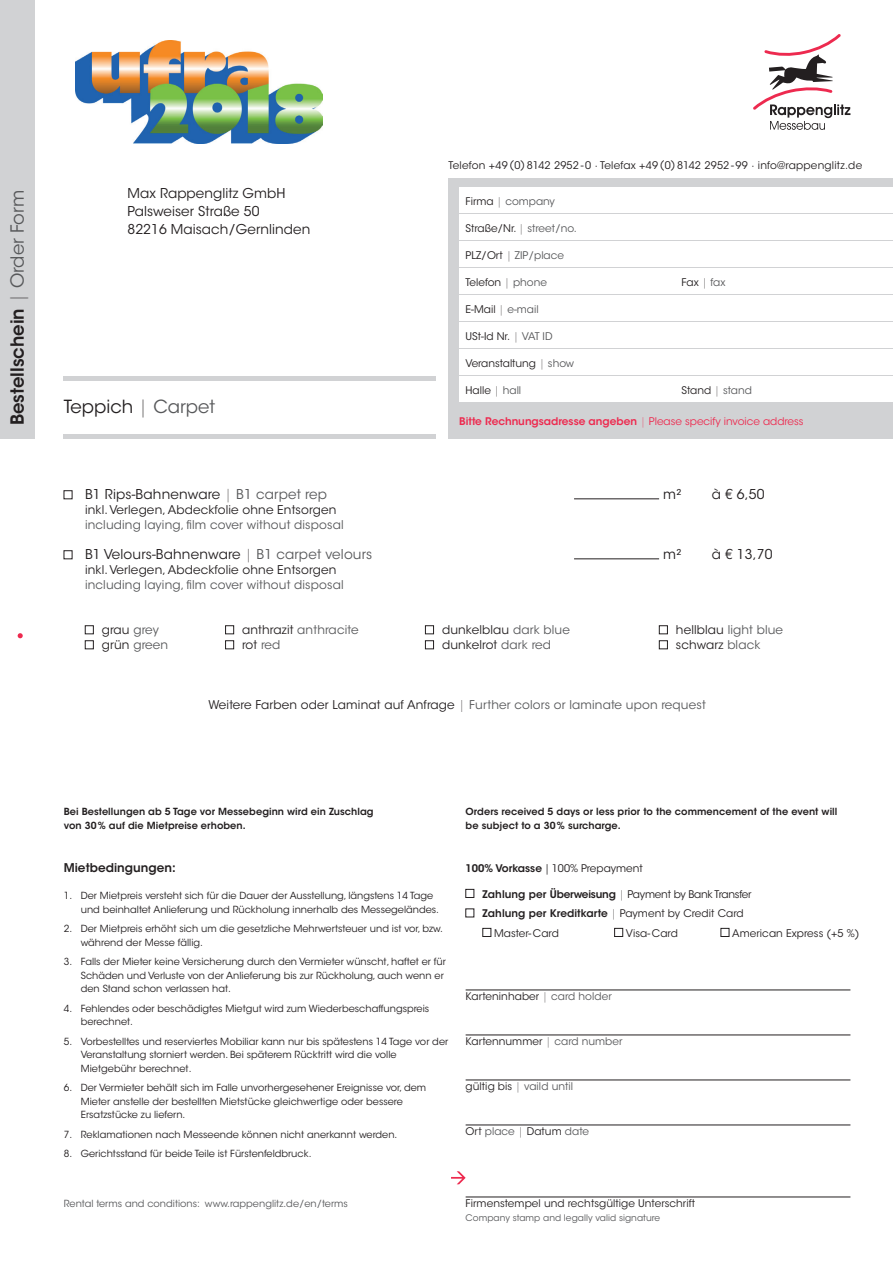
<style>
.page{position:relative;width:893px;height:1263px;background:#fff}
.page>*{position:absolute;margin:0;border:0;box-sizing:border-box;transform-origin:0 0}
.t1{font:600 18px "ITC Avant Garde Std";color:#231f20}
.t2{font:18px "ITC Avant Garde Std";color:#231f20}
.t3{font:13.5px/18px "ITC Avant Garde Std";letter-spacing:.005em;color:#231f20}
.t4{font:12px "ITC Avant Garde Std";letter-spacing:.01em;color:#231f20}
.t5{font:12px "ITC Avant Garde Std";letter-spacing:.01em;color:#57585a}
.t6{font:600 12px "ITC Avant Garde Std";color:#231f20}
.t7{font:10.5px "ITC Avant Garde Std";letter-spacing:.005em;color:#231f20}
.t8{font:10.5px "ITC Avant Garde Std";letter-spacing:.005em;color:#57585a}
.t9{font:600 10.5px "ITC Avant Garde Std";color:#ed2a4f}
.t10{font:600 10.5px "ITC Avant Garde Std";letter-spacing:-.02em;color:#231f20}
.t11{font:600 10.5px "ITC Avant Garde Std";letter-spacing:.005em;color:#231f20}
.t12{font:9.75px/13.5px "ITC Avant Garde Std";color:#231f20}
.t13{font:600 9.75px/13.5px "ITC Avant Garde Std";letter-spacing:.005em;color:#231f20}
.t14{font:9.75px "ITC Avant Garde Std";color:#57585a}
.t15{font:9px "ITC Avant Garde Std";letter-spacing:.005em;color:#57585a}
.s1{font-weight:200}
.s2{font-weight:400;color:#57585a}
.s3{color:#57585a}
.s4{color:#231f20}
.s5{font-weight:200;color:#231f20}
.s6{font-weight:400}
.s7{font-weight:600}
.s8{font-stretch:condensed}
</style>
<div class="page">
<div style="left:64px;top:376px;width:372px;height:5px;background:#d1d2d4"></div>
<div style="left:64px;top:434px;width:372px;height:5px;background:#d1d2d4"></div>
<div style="left:0;top:0;width:34px;height:438px;background:#d1d2d4"></div>
<svg style="left:18px;top:633px;width:5px;height:5px"></svg>
<div style="left:64px;top:490px;width:8px;height:9px;border:1px solid #231f20"></div>
<hr style="left:574px;top:499px;width:85px;height:1px;background:#231f20">
<div style="left:64px;top:550px;width:8px;height:9px;border:1px solid #231f20"></div>
<hr style="left:574px;top:559px;width:85px;height:1px;background:#231f20">
<div style="left:85px;top:625px;width:9px;height:9px;border:1px solid #231f20"></div>
<div style="left:225px;top:625px;width:9px;height:9px;border:1px solid #231f20"></div>
<div style="left:425px;top:625px;width:9px;height:9px;border:1px solid #231f20"></div>
<div style="left:659px;top:625px;width:9px;height:9px;border:1px solid #231f20"></div>
<div style="left:85px;top:640px;width:9px;height:9px;border:1px solid #231f20"></div>
<div style="left:225px;top:640px;width:9px;height:9px;border:1px solid #231f20"></div>
<div style="left:425px;top:640px;width:9px;height:9px;border:1px solid #231f20"></div>
<div style="left:659px;top:640px;width:9px;height:9px;border:1px solid #231f20"></div>
<svg style="left:451px;top:1171px;width:15px;height:13px"></svg>
<hr style="left:466px;top:990px;width:384px;height:1px;background:#231f20">
<hr style="left:466px;top:1035px;width:384px;height:1px;background:#231f20">
<hr style="left:466px;top:1080px;width:384px;height:1px;background:#231f20">
<hr style="left:466px;top:1125px;width:384px;height:1px;background:#231f20">
<hr style="left:466px;top:1197px;width:384px;height:1px;background:#231f20">
<div style="left:466px;top:889px;width:8px;height:9px;border:1px solid #231f20"></div>
<div style="left:483px;top:928px;width:8px;height:9px;border:1px solid #231f20"></div>
<div style="left:614px;top:928px;width:9px;height:9px;border:1px solid #231f20"></div>
<div style="left:721px;top:928px;width:8px;height:9px;border:1px solid #231f20"></div>
<div style="left:449px;top:178px;width:444px;height:261px;background:#d1d2d4"></div>
<div style="left:459px;top:187px;width:434px;height:26px;background:#fff"></div>
<div style="left:459px;top:214px;width:434px;height:26px;background:#fff"></div>
<div style="left:459px;top:241px;width:434px;height:26px;background:#fff"></div>
<div style="left:459px;top:268px;width:434px;height:26px;background:#fff"></div>
<div style="left:459px;top:295px;width:434px;height:26px;background:#fff"></div>
<div style="left:459px;top:322px;width:434px;height:26px;background:#fff"></div>
<div style="left:459px;top:349px;width:434px;height:26px;background:#fff"></div>
<div style="left:459px;top:376px;width:434px;height:26px;background:#fff"></div>
<svg style="left:753px;top:34px;width:97px;height:96px"></svg>
<img style="left:75px;top:41px;width:247px;height:103px">
<h1 class="t1" style="left:6px;top:425px;width:237px;rotate:-90deg">Bestellschein <span class="s1">|</span> <span class="s2">Order Form</span></h1>
<h2 class="t3" style="left:128px;top:184px;width:184px">Max Rappenglitz GmbH<br>Palsweiser Straße 50<br>82216 Maisach/Gernlinden</h2>
<h1 class="t2" style="left:64px;top:396px;width:153px">Teppich <span class="s1">|</span> <span class="s3">Carpet</span></h1>
<p class="t7" style="left:449px;top:159px;width:415px">Telefon +49 (0) 8142 2952 - 0 · Telefax +49 (0) 8142 2952 - 99 · info@rappenglitz.de</p>
<p class="t8" style="left:466px;top:195px;width:91px"><span class="s4">Firma</span> <span class="s5">|</span> company</p>
<p class="t7" style="left:466px;top:222px;width:113px">Straße/Nr. <span class="s1">|</span> <span class="s3">street/no.</span></p>
<p class="t8" style="left:466px;top:249px;width:100px"><span class="s4">PLZ/Ort</span> <span class="s5">|</span> ZIP/place</p>
<p class="t7" style="left:466px;top:276px;width:83px">Telefon <span class="s1">|</span> <span class="s3">phone</span></p>
<p class="t7" style="left:682px;top:276px;width:45px">Fax <span class="s1">|</span> <span class="s3">fax</span></p>
<p class="t7" style="left:466px;top:303px;width:75px">E-Mail <span class="s1">|</span> <span class="s3">e-mail</span></p>
<p class="t7" style="left:466px;top:330px;width:88px">USt-Id Nr. <span class="s1">|</span> <span class="s3">VAT ID</span></p>
<p class="t7" style="left:466px;top:357px;width:110px">Veranstaltung <span class="s1">|</span> <span class="s3">show</span></p>
<p class="t7" style="left:466px;top:384px;width:57px">Halle <span class="s1">|</span> <span class="s3">hall</span></p>
<p class="t7" style="left:682px;top:384px;width:72px">Stand <span class="s1">|</span> <span class="s3">stand</span></p>
<p class="t9" style="left:459px;top:414px;width:346px">Bitte Rechnungsadresse angeben <span class="s1">|</span> <span class="s6">Please specify invoice address</span></p>
<h2 class="t3" style="left:85px;top:485px;width:243px">B1 Rips-Bahnenware <span class="s1">|</span> <span class="s3">B1 carpet rep</span></h2>
<h2 class="t3" style="left:663px;top:485px;width:20px">m²</h2>
<h2 class="t3" style="left:712px;top:485px;width:54px">à € 6,50</h2>
<p class="t4" style="left:85px;top:502px;width:253px">inkl. Verlegen, Abdeckfolie ohne Entsorgen</p>
<p class="t5" style="left:85px;top:517px;width:260px">including laying, film cover without disposal</p>
<h2 class="t3" style="left:85px;top:545px;width:289px">B1 Velours-Bahnenware <span class="s1">|</span> <span class="s3">B1 carpet velours</span></h2>
<h2 class="t3" style="left:663px;top:545px;width:20px">m²</h2>
<h2 class="t3" style="left:712px;top:545px;width:62px">à € 13,70</h2>
<p class="t4" style="left:85px;top:562px;width:253px">inkl. Verlegen, Abdeckfolie ohne Entsorgen</p>
<p class="t5" style="left:85px;top:577px;width:260px">including laying, film cover without disposal</p>
<p class="t4" style="left:102px;top:622px;width:59px">grau <span class="s3">grey</span></p>
<p class="t5" style="left:242px;top:622px;width:118px"><span class="s4">anthrazit</span> anthracite</p>
<p class="t4" style="left:442px;top:622px;width:129px">dunkelblau <span class="s3">dark blue</span></p>
<p class="t5" style="left:676px;top:622px;width:109px"><span class="s4">hellblau</span> light blue</p>
<p class="t5" style="left:102px;top:637px;width:68px"><span class="s4">grün</span> green</p>
<p class="t4" style="left:242px;top:637px;width:40px">rot <span class="s3">red</span></p>
<p class="t4" style="left:442px;top:637px;width:111px">dunkelrot <span class="s3">dark red</span></p>
<p class="t4" style="left:676px;top:637px;width:86px">schwarz <span class="s3">black</span></p>
<p class="t4" style="left:208px;top:697px;width:499px">Weitere Farben oder Laminat auf Anfrage <span class="s1">|</span> <span class="s3">Further colors or laminate upon request</span></p>
<p class="t13" style="left:64px;top:805px;width:311px">Bei Bestellungen ab 5 Tage vor Messebeginn wird ein Zuschlag von 30% auf die Mietpreise erhoben.</p>
<p class="t13" style="left:466px;top:805px;width:373px">Orders received 5 days or less prior to the commencement of the event will be subject to a 30% surcharge.</p>
<p class="t6" style="left:64px;top:860px;width:113px">Mietbedingungen:</p>
<p class="t12" style="left:81px;top:889px;width:360px;text-indent:-17px">1. Der Mietpreis versteht sich für die Dauer der Ausstellung, längstens 14 Tage und beinhaltet Anlieferung und Rückholung innerhalb des Messegeländes.</p>
<p class="t12" style="left:81px;top:922px;width:364px;text-indent:-17px">2. Der Mietpreis erhöht sich um die gesetzliche Mehrwertsteuer und ist vor, bzw. während der Messe fällig.</p>
<p class="t12" style="left:81px;top:955px;width:367px;text-indent:-17px">3. Falls der Mieter keine Versicherung durch den Vermieter wünscht, haftet er für<br>Schäden und Verluste von der Anlieferung bis zur Rückholung, auch wenn er den Stand schon verlassen hat.</p>
<p class="t12" style="left:81px;top:1001px;width:350px;text-indent:-17px">4. Fehlendes oder beschädigtes Mietgut wird zum Wiederbeschaffungspreis berechnet.</p>
<p class="t12" style="left:81px;top:1034px;width:369px;text-indent:-17px">5. Vorbestelltes und reserviertes Mobiliar kann nur bis spätestens 14 Tage vor der<br>Veranstaltung storniert werden. Bei späterem Rücktritt wird die volle<br>Mietgebühr berechnet.</p>
<p class="t12" style="left:81px;top:1081px;width:347px;text-indent:-17px">6. Der Vermieter behält sich im Falle unvorhergesehener Ereignisse vor, dem<br>Mieter anstelle der bestellten Mietstücke gleichwertige oder bessere<br>Ersatzstücke zu liefern.</p>
<p class="t12" style="left:64px;top:1127px;width:335px">7. Reklamationen nach Messeende können nicht anerkannt werden.</p>
<p class="t12" style="left:64px;top:1147px;width:249px">8. Gerichtsstand für beide Teile ist Fürstenfeldbruck.</p>
<p class="t7" style="left:466px;top:862px;width:179px"><span class="s7">100% Vorkasse</span> <span class="s8">|</span> 100% Prepayment</p>
<p class="t10" style="left:483px;top:887px;width:270px">Zahlung per Überweisung <span class="s1">|</span> <span class="s6">Payment by Bank Transfer</span></p>
<p class="t11" style="left:483px;top:907px;width:263px">Zahlung per Kreditkarte <span class="s1">|</span> <span class="s6">Payment by Credit Card</span></p>
<p class="t7" style="left:494px;top:926px;width:66px">Master- Card</p>
<p class="t7" style="left:626px;top:926px;width:53px">Visa- Card</p>
<p class="t7" style="left:732px;top:926px;width:129px">American Express (+5 %)</p>
<p class="t7" style="left:466px;top:990px;width:148px">Karteninhaber <span class="s1">|</span> <span class="s3">card holder</span></p>
<p class="t7" style="left:466px;top:1035px;width:158px">Kartennummer <span class="s1">|</span> <span class="s3">card number</span></p>
<p class="t8" style="left:466px;top:1080px;width:109px"><span class="s4">gültig bis</span> <span class="s5">|</span> vaild until</p>
<p class="t8" style="left:466px;top:1125px;width:125px"><span class="s4">Ort</span> place <span class="s5">|</span> <span class="s4">Datum</span> date</p>
<p class="t14" style="left:64px;top:1197px;width:286px">Rental terms and conditions: www.rappenglitz.de/en/terms</p>
<p class="t7" style="left:466px;top:1197px;width:231px">Firmenstempel und rechtsgültige Unterschrift</p>
<p class="t15" style="left:466px;top:1212px;width:196px">Company stamp and legally valid signature</p>
</div>
